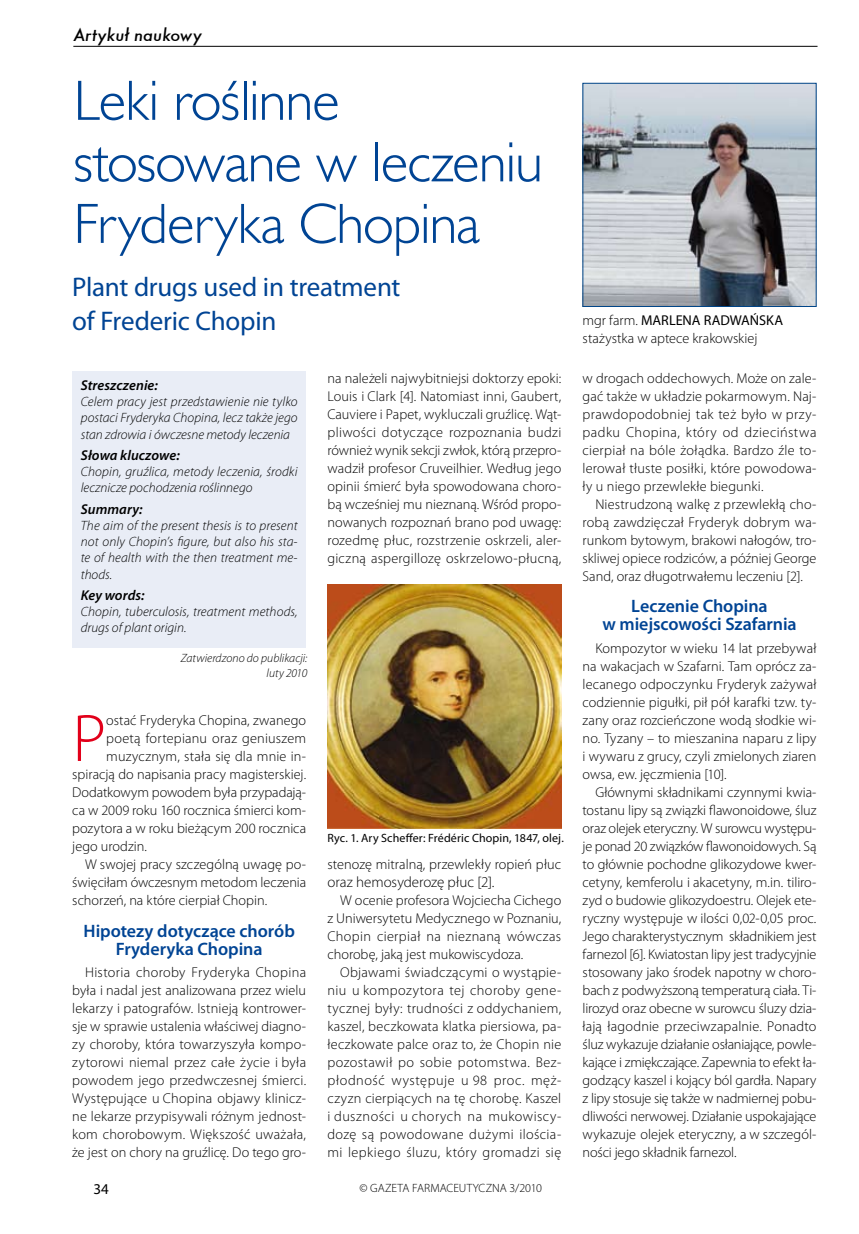
<style>
.page{position:relative;width:859px;height:1234px;background:#fff}
.page>*{position:absolute;margin:0;border:0;box-sizing:border-box;transform-origin:0 0}
.t1{font:300 67.65px "Myriad Pro";color:#e2001a}
.t2{font:57px/61.5px "Humanst 521 Lt EU Normal";letter-spacing:-.01em;color:#004494}
.t3{font:27px/34.2px "Myriad Pro";letter-spacing:-.01em;color:#004494}
.t4{font:600 18px/18px "Myriad Pro";letter-spacing:-.005em;color:#004494;text-align:center}
.t5{font:italic 500 16.5px "Futura";letter-spacing:.01em;color:#000}
.t6{font:300 15px "Myriad Pro";color:#000}
.t7{font:15px "Myriad Pro";color:#000}
.t8{font:300 14.25px/18px "Myriad Pro";letter-spacing:.005em;color:#000;text-align:justify}
.t9{font:italic 600 14.25px "Myriad Pro";letter-spacing:.005em;color:#000}
.t10{font:italic 300 13.5px/16.2px "Myriad Pro";letter-spacing:.005em;color:#000;text-align:justify}
.t11{font:12px "Myriad Pro";letter-spacing:.01em;color:#000}
.t12{font:italic 300 12px/15px "Myriad Pro";letter-spacing:.005em;color:#000;text-align:right}
.t13{font:300 12px "Myriad Pro";color:#000}
.s1{font-weight:400}
</style>
<div class="page">
<img style="left:327px;top:585px;width:234px;height:242px">
<div style="left:72px;top:371px;width:234px;height:276px;background:#e9edf6"></div>
<hr style="left:73px;top:46px;width:744px;height:1px;background:#000">
<img style="left:585px;top:85px;width:229px;height:220px">
<div style="left:583px;top:83px;width:233px;height:224px;border:1px solid #004588"></div>
<p class="t5" style="left:73px;top:24px;width:130px">Artykuł naukowy</p>
<h2 class="t2" style="left:73px;top:69px;width:471px">Leki roślinne stosowane w leczeniu<br>Fryderyka Chopina</h2>
<h3 class="t3" style="left:72px;top:269px;width:330px">Plant drugs used in treatment of Frederic Chopin</h3>
<p class="t9" style="left:81px;top:376px;width:79px">Streszczenie:</p>
<p class="t10" style="left:81px;top:393px;width:218px">Celem pracy jest przedstawienie nie tylko postaci Fryderyka Chopina, lecz także jego stan zdrowia i ówczesne metody leczenia</p>
<p class="t9" style="left:81px;top:446px;width:100px">Słowa kluczowe:</p>
<p class="t10" style="left:81px;top:463px;width:218px">Chopin, gruźlica, metody leczenia, środki lecznicze pochodzenia roślinnego</p>
<p class="t9" style="left:81px;top:500px;width:63px">Summary:</p>
<p class="t10" style="left:81px;top:517px;width:218px">The aim of the present thesis is to present not only Chopin’s figure, but also his sta&shy;te of health with the then treatment me&shy;thods.</p>
<p class="t9" style="left:81px;top:586px;width:65px">Key words:</p>
<p class="t10" style="left:81px;top:603px;width:218px">Chopin, tuberculosis, treatment methods, drugs of plant origin.</p>
<p class="t12" style="left:181px;top:650px;width:128px">Zatwierdzono do publikacji: luty 2010</p>
<h1 class="t1" style="left:72px;top:697px;width:35px">P</h1>
<p class="t8" style="left:106px;top:711px;width:201px">ostać Fryderyka Chopina, zwanego</p>
<p class="t8" style="left:106px;top:729px;width:201px">poetą fortepianu oraz geniuszem</p>
<p class="t8" style="left:106px;top:747px;width:201px">muzycznym, stała się dla mnie in-</p>
<p class="t8" style="left:72px;top:765px;width:235px">spiracją do napisania pracy magisterskiej.</p>
<p class="t8" style="left:72px;top:783px;width:235px">Dodatkowym powodem była przypadają-</p>
<p class="t8" style="left:72px;top:801px;width:235px">ca w 2009 roku 160 rocznica śmierci kom-</p>
<p class="t8" style="left:72px;top:819px;width:235px">pozytora a w roku bieżącym 200 rocznica</p>
<p class="t8" style="left:72px;top:837px;width:76px">jego urodzin.</p>
<p class="t8" style="left:85px;top:855px;width:223px">W swojej pracy szczególną uwagę po-</p>
<p class="t8" style="left:72px;top:873px;width:235px">święciłam ówczesnym metodom leczenia</p>
<p class="t8" style="left:72px;top:891px;width:196px">schorzeń, na które cierpiał Chopin.</p>
<p class="t4" style="left:84px;top:920px;width:213px">Hipotezy dotyczące chorób<br>Fryderyka Chopina</p>
<p class="t8" style="left:72px;top:963px;width:235px;text-indent:13px">Historia choroby Fryderyka Chopina była i nadal jest analizowana przez wielu lekarzy i patografów. Istnieją kontrower&shy;sje w sprawie ustalenia właściwej diagno&shy;zy choroby, która towarzyszyła kompo&shy;zytorowi niemal przez całe życie i była powodem jego przedwczesnej śmierci.<br>Występujące u Chopina objawy klinicz&shy;ne lekarze przypisywali różnym jednost&shy;kom chorobowym. Większość uważała, że jest on chory na gruźlicę. Do tego gro-</p>
<p class="t7" style="left:94px;top:1179px;width:17px">34</p>
<p class="t8" style="left:327px;top:369px;width:235px">na należeli najwybitniejsi doktorzy epoki:<br>Louis i Clark [4]. Natomiast inni, Gaubert, Cauviere i Papet, wykluczali gruźlicę. Wąt&shy;pliwości dotyczące rozpoznania budzi również wynik sekcji zwłok, którą przepro&shy;wadził profesor Cruveilhier. Według jego opinii śmierć była spowodowana choro&shy;bą wcześniej mu nieznaną. Wśród propo&shy;nowanych rozpoznań brano pod uwagę: rozedmę płuc, rozstrzenie oskrzeli, aler&shy;giczną aspergillozę oskrzelowo-płucną,</p>
<p class="t11" style="left:327px;top:830px;width:238px">Ryc. 1. Ary Scheffer: Frédéric Chopin, 1847, olej.</p>
<p class="t8" style="left:327px;top:855px;width:235px">stenozę mitralną, przewlekły ropień płuc</p>
<p class="t6" style="left:327px;top:872px;width:169px">oraz hemosyderozę płuc [2].</p>
<p class="t8" style="left:327px;top:891px;width:235px;text-indent:13px">W ocenie profesora Wojciecha Cichego z Uniwersytetu Medycznego w Poznaniu, Chopin cierpiał na nieznaną wówczas chorobę, jaką jest mukowiscydoza.</p>
<p class="t8" style="left:327px;top:963px;width:235px;text-indent:13px">Objawami świadczącymi o wystąpie&shy;niu u kompozytora tej choroby gene&shy;tycznej były: trudności z oddychaniem, kaszel, beczkowata klatka piersiowa, pa&shy;łeczkowate palce oraz to, że Chopin nie pozostawił po sobie potomstwa. Bez&shy;płodność występuje u 98 proc. męż&shy;czyzn cierpiących na tę chorobę. Kaszel i duszności u chorych na mukowiscy&shy;dozę są powodowane dużymi ilościa&shy;mi lepkiego śluzu, który gromadzi się</p>
<p class="t13" style="left:359px;top:1180px;width:184px">© GAZETA FARMACEUTYCZNA 3/2010</p>
<p class="t8" style="left:583px;top:312px;width:202px;line-height:17.1px">mgr farm. <span class="s1">MARLENA RADWAŃSKA </span>stażystka w aptece krakowskiej</p>
<p class="t8" style="left:583px;top:369px;width:235px">w drogach oddechowych. Może on zale&shy;gać także w układzie pokarmowym. Naj&shy;prawdopodobniej tak też było w przy&shy;padku Chopina, który od dzieciństwa cierpiał na bóle żołądka. Bardzo źle to&shy;lerował tłuste posiłki, które powodowa&shy;ły u niego przewlekłe biegunki.</p>
<p class="t8" style="left:583px;top:495px;width:235px;text-indent:13px">Niestrudzoną walkę z przewlekłą cho&shy;robą zawdzięczał Fryderyk dobrym wa&shy;runkom bytowym, brakowi nałogów, tro&shy;skliwej opiece rodziców, a później George Sand, oraz długotrwałemu leczeniu [2].</p>
<p class="t4" style="left:602px;top:596px;width:196px">Leczenie Chopina<br>w miejscowości Szafarnia</p>
<p class="t8" style="left:583px;top:639px;width:235px;text-indent:13px">Kompozytor w wieku 14 lat przebywał na wakacjach w Szafarni. Tam oprócz za&shy;lecanego odpoczynku Fryderyk zażywał codziennie pigułki, pił pół karafki tzw. ty&shy;zany oraz rozcieńczone wodą słodkie wi&shy;no. Tyzany – to mieszanina naparu z lipy i wywaru z grucy, czyli zmielonych ziaren owsa, ew. jęczmienia [10].</p>
<p class="t8" style="left:583px;top:783px;width:235px;text-indent:13px">Głównymi składnikami czynnymi kwia&shy;tostanu lipy są związki flawonoidowe, śluz oraz olejek eteryczny. W surowcu występu&shy;je ponad 20 związków flawonoidowych. Są to głównie pochodne glikozydowe kwer&shy;cetyny, kemferolu i akacetyny, m.in. tiliro&shy;zyd o budowie glikozydoestru. Olejek ete&shy;ryczny występuje w ilości 0,02-0,05 proc.<br>Jego charakterystycznym składnikiem jest farnezol [6]. Kwiatostan lipy jest tradycyjnie stosowany jako środek napotny w choro&shy;bach z podwyższoną temperaturą ciała. Ti&shy;lirozyd oraz obecne w surowcu śluzy dzia&shy;łają łagodnie przeciwzapalnie. Ponadto śluz wykazuje działanie osłaniające, powle&shy;kające i zmiękczające. Zapewnia to efekt ła&shy;godzący kaszel i kojący ból gardła. Napary z lipy stosuje się także w nadmiernej pobu&shy;dliwości nerwowej. Działanie uspokajające wykazuje olejek eteryczny, a w szczegól&shy;ności jego składnik farnezol.</p>
</div>
